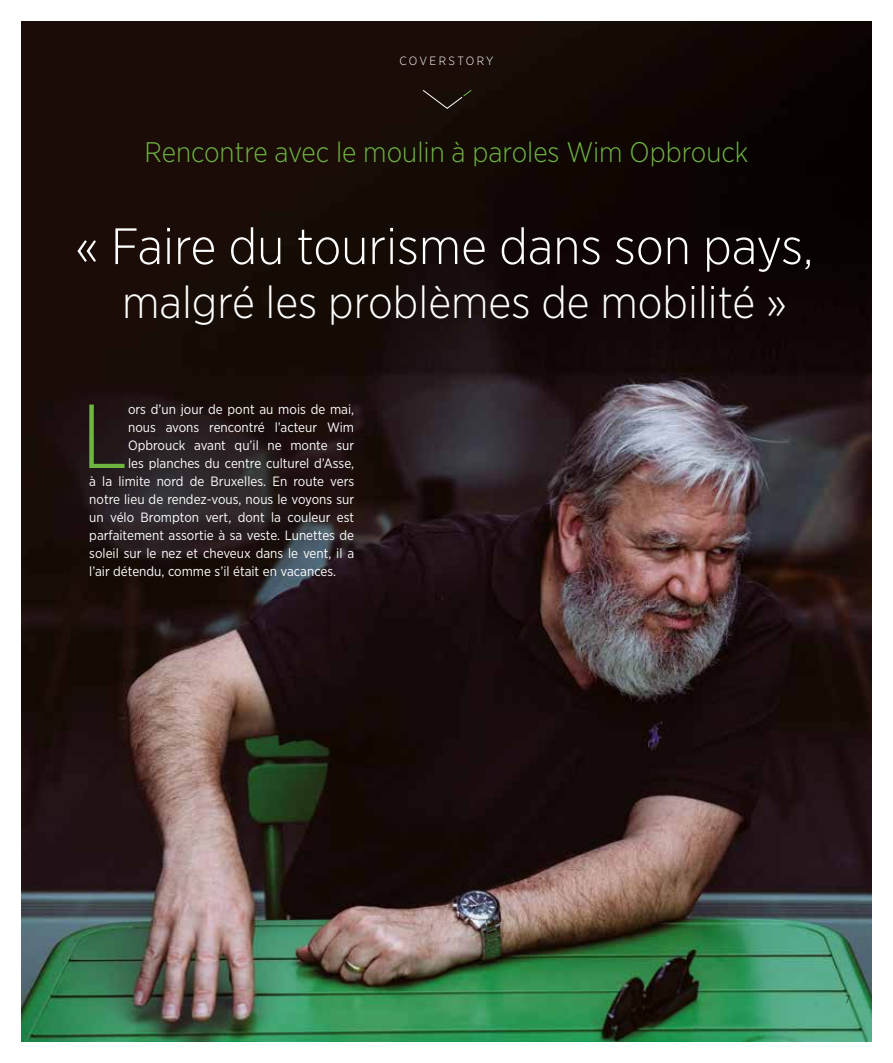
<style>
.page{position:relative;width:893px;height:1063px;background:#fff}
.page>*{position:absolute;margin:0;border:0;box-sizing:border-box;transform-origin:0 0}
.t1{font:300 90.6px "Gotham Narrow";color:#6eb441}
.t2{font:300 51px "Gotham Narrow";color:#fff}
.t3{font:300 45.15px "Gotham Narrow";color:#fff}
.t4{font:300 28.35px "Gotham Narrow";color:#6eb441}
.t5{font:13.5px "Gotham Narrow";color:#fff}
.t6{font:300 12px "Gotham Narrow";letter-spacing:.185em;color:#fff}
.t7{font:300 10.5px "Gotham Narrow";color:#1d1d1b}
</style>
<div class="page">
<img style="left:21px;top:21px;width:851px;height:1021px">
<svg style="left:422px;top:90px;width:50px;height:19px"></svg>
<p class="t6" style="left:399px;top:53px;width:96px">COVERSTORY</p>
<h3 class="t4" style="left:144px;top:135px;width:606px">Rencontre avec le moulin à paroles Wim Opbrouck</h3>
<h2 class="t2" style="left:75px;top:215px;width:740px">« Faire du tourisme dans son pays,</h2>
<h3 class="t3" style="left:122px;top:275px;width:666px">malgré les problèmes de mobilité »</h3>
<h1 class="t1" style="left:81px;top:381px;width:48px">L</h1>
<p class="t5" style="left:128px;top:401px;width:228px">ors d’un jour de pont au mois de mai,</p>
<p class="t5" style="left:128px;top:419px;width:228px">nous avons rencontré l’acteur Wim</p>
<p class="t5" style="left:128px;top:437px;width:228px">Opbrouck avant qu’il ne monte sur</p>
<p class="t5" style="left:128px;top:455px;width:228px">les planches du centre culturel d’Asse,</p>
<p class="t5" style="left:89px;top:473px;width:266px">à la limite nord de Bruxelles. En route vers</p>
<p class="t5" style="left:89px;top:491px;width:266px">notre lieu de rendez-vous, nous le voyons sur</p>
<p class="t5" style="left:89px;top:509px;width:266px">un vélo Brompton vert, dont la couleur est</p>
<p class="t5" style="left:89px;top:527px;width:266px">parfaitement assortie à sa veste. Lunettes de</p>
<p class="t5" style="left:89px;top:545px;width:266px">soleil sur le nez et cheveux dans le vent, il a</p>
<p class="t5" style="left:89px;top:563px;width:248px">l’air détendu, comme s’il était en vacances.</p>
<p class="t7" style="left:845px;top:993px;width:7px">7</p>
</div>
